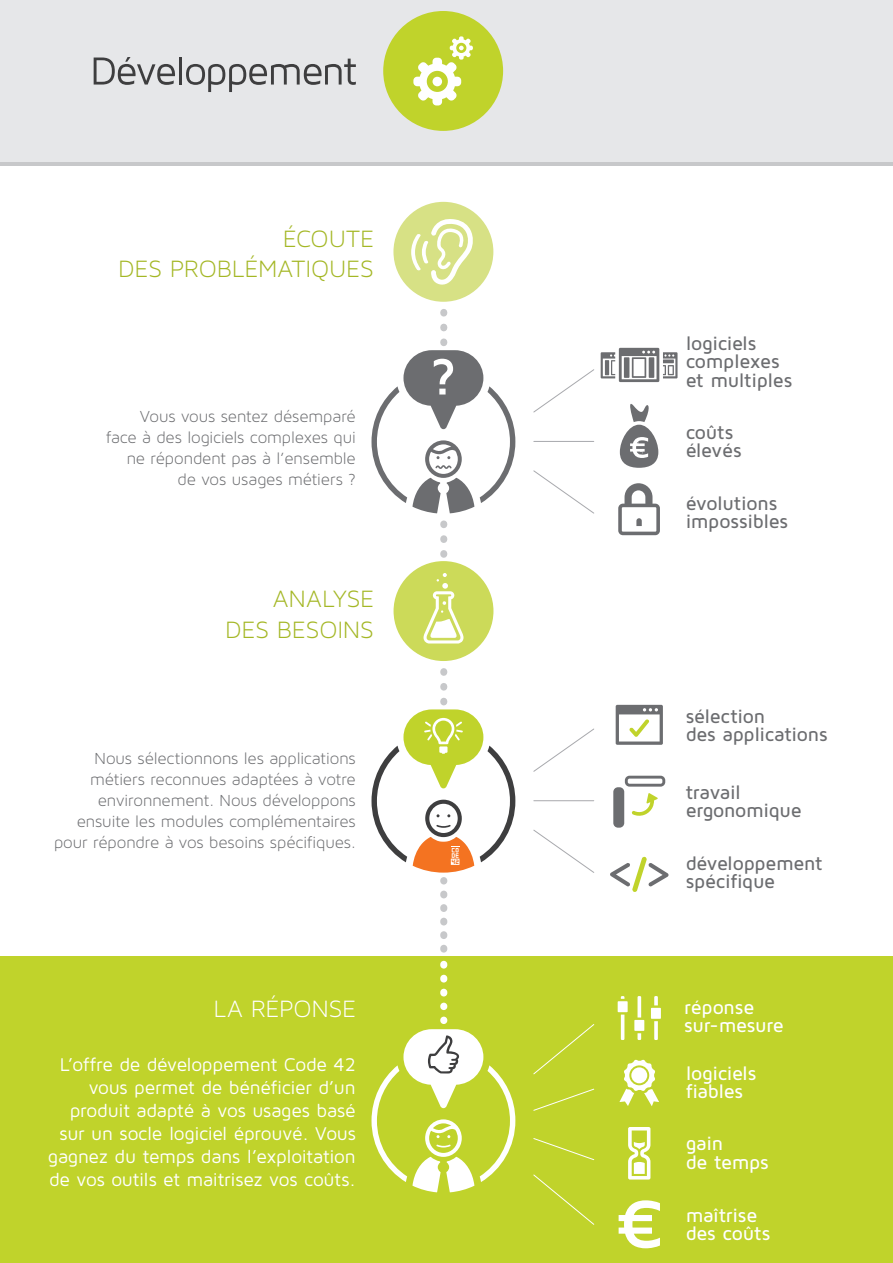
<style>
.page{position:relative;width:893px;height:1263px;background:#fff}
.page>*{position:absolute;margin:0;border:0;box-sizing:border-box;transform-origin:0 0}
.t1{font:25.35px/30.5px "Maven Pro Light 300";letter-spacing:.005em;color:#a4b725;text-align:right}
.t2{font:25.35px "Maven Pro Light 300";letter-spacing:.005em;color:#fff}
.t3{font:500 19.8px/18.3px "Maven Pro";letter-spacing:-.015em;color:#6c6d70}
.t4{font:500 19.8px/18.3px "Maven Pro";letter-spacing:-.015em;color:#fff}
.t5{font:19.05px/23px "Maven Pro";letter-spacing:-.015em;color:#fff;text-align:right}
.t6{font:17.25px/21px "Maven Pro Light 300";letter-spacing:-.005em;color:#6c6d70;text-align:right}
</style>
<div class="page">
<div style="left:0;top:0;width:893px;height:166px;background:#c7c8ca"></div>
<div style="left:0;top:0;width:893px;height:162px;background:#e6e7e9"></div>
<svg style="left:94px;top:57px;width:81px;height:28px"></svg>
<hr style="left:179px;top:57px;width:3px;height:28px;background:#3e3e3f">
<svg style="left:186px;top:59px;width:170px;height:33px"></svg>
<div style="left:383px;top:11px;width:120px;height:120px;background:#c0d32b;border-radius:50%"></div>
<svg style="left:413px;top:36px;width:60px;height:69px"></svg>
<div style="left:0;top:956px;width:893px;height:307px;background:#c0d32b"></div>
<div style="left:393px;top:202px;width:100px;height:100px;background:#d7e185;border-radius:50%"></div>
<svg style="left:411px;top:219px;width:62px;height:66px"></svg>
<div style="left:394px;top:561px;width:99px;height:100px;background:#ccda59;border-radius:50%"></div>
<svg style="left:423px;top:573px;width:40px;height:70px"></svg>
<svg style="left:440px;top:312px;width:7px;height:32px"></svg>
<svg style="left:440px;top:524px;width:7px;height:32px"></svg>
<svg style="left:440px;top:672px;width:7px;height:31px"></svg>
<hr style="left:534px;top:441px;width:60px;height:1px;background:#a8a9ad">
<svg style="left:533px;top:369px;width:61px;height:44px"></svg>
<svg style="left:533px;top:470px;width:61px;height:44px"></svg>
<svg style="left:533px;top:1088px;width:62px;height:23px"></svg>
<svg style="left:533px;top:1138px;width:62px;height:22px"></svg>
<svg style="left:533px;top:1024px;width:62px;height:51px"></svg>
<svg style="left:533px;top:1174px;width:62px;height:51px"></svg>
<svg style="left:619px;top:1200px;width:41px;height:48px"></svg>
<svg style="left:628px;top:1127px;width:22px;height:52px"></svg>
<hr style="left:534px;top:800px;width:60px;height:1px;background:#a8a9ad">
<svg style="left:533px;top:728px;width:61px;height:44px"></svg>
<svg style="left:533px;top:829px;width:62px;height:44px"></svg>
<svg style="left:620px;top:404px;width:38px;height:64px"></svg>
<div style="left:613px;top:787px;width:11px;height:41px;background:#6c6d70;border-radius:5px"></div>
<svg style="left:625px;top:776px;width:40px;height:11px"></svg>
<svg style="left:632px;top:793px;width:26px;height:23px"></svg>
<svg style="left:610px;top:856px;width:58px;height:36px"></svg>
<svg style="left:621px;top:1014px;width:3px;height:26px"></svg>
<div style="left:618px;top:1001px;width:10px;height:11px;background:#fff"></div>
<svg style="left:637px;top:1033px;width:4px;height:7px"></svg>
<svg style="left:637px;top:996px;width:4px;height:21px"></svg>
<div style="left:634px;top:1020px;width:10px;height:11px;background:#fff"></div>
<svg style="left:654px;top:996px;width:4px;height:9px"></svg>
<svg style="left:654px;top:1021px;width:4px;height:19px"></svg>
<div style="left:651px;top:1008px;width:10px;height:11px;background:#fff"></div>
<svg style="left:618px;top:483px;width:42px;height:52px"></svg>
<svg style="left:616px;top:705px;width:47px;height:40px"></svg>
<svg style="left:601px;top:348px;width:76px;height:34px"></svg>
<svg style="left:619px;top:1059px;width:40px;height:47px"></svg>
<div style="left:631px;top:1067px;width:16px;height:16px;background:#fff;border-radius:50%"></div>
<svg style="left:371px;top:1029px;width:144px;height:163px"></svg>
<svg style="left:371px;top:350px;width:144px;height:163px"></svg>
<svg style="left:371px;top:709px;width:144px;height:164px"></svg>
<div style="left:440px;top:877px;width:7px;height:7px;background:#c7c8ca;border-radius:4px"></div>
<div style="left:440px;top:945px;width:7px;height:7px;background:#c7c8ca;border-radius:4px"></div>
<div style="left:440px;top:891px;width:7px;height:7px;background:#c7c8ca;border-radius:4px"></div>
<div style="left:440px;top:931px;width:7px;height:8px;background:#c7c8ca;border-radius:4px"></div>
<div style="left:440px;top:904px;width:7px;height:8px;background:#c7c8ca;border-radius:4px"></div>
<div style="left:440px;top:918px;width:7px;height:7px;background:#c7c8ca;border-radius:4px"></div>
<div style="left:440px;top:975px;width:7px;height:7px;background:#fff;border-radius:4px"></div>
<div style="left:440px;top:961px;width:7px;height:7px;background:#fff;border-radius:4px"></div>
<div style="left:440px;top:989px;width:7px;height:7px;background:#fff;border-radius:4px"></div>
<div style="left:440px;top:1003px;width:7px;height:7px;background:#fff;border-radius:4px"></div>
<div style="left:440px;top:1017px;width:7px;height:7px;background:#fff;border-radius:4px"></div>
<p class="t1" style="left:118px;top:223px;width:257px">ÉCOUTE<br>DES PROBLÉMATIQUES</p>
<p class="t6" style="left:106px;top:405px;width:252px">Vous vous sentez désemparé face à des logiciels complexes qui ne répondent pas à l’ensemble de vos usages métiers ?</p>
<p class="t1" style="left:226px;top:583px;width:150px">ANALYSE<br>DES BESOINS</p>
<p class="t6" style="left:54px;top:747px;width:303px">Nous sélectionnons les applications métiers reconnues adaptées à votre environnement. Nous développons ensuite les modules complémentaires pour répondre à vos besoins spécifiques.</p>
<p class="t2" style="left:214px;top:995px;width:143px">LA RÉPONSE</p>
<p class="t5" style="left:48px;top:1053px;width:309px">L’offre de développement Code 42 vous permet de bénéficier d’un produit adapté à vos usages basé sur un socle logiciel éprouvé. Vous gagnez du temps dans l’exploitation de vos outils et maitrisez vos coûts.</p>
<p class="t3" style="left:686px;top:333px;width:108px">logiciels complexes et multiples</p>
<p class="t3" style="left:686px;top:422px;width:58px">coûts élevés</p>
<p class="t3" style="left:686px;top:493px;width:104px">évolutions impossibles</p>
<p class="t3" style="left:686px;top:706px;width:144px">sélection<br>des applications</p>
<p class="t3" style="left:686px;top:782px;width:117px">travail ergonomique</p>
<p class="t3" style="left:686px;top:853px;width:138px">développement spécifique</p>
<p class="t4" style="left:684px;top:997px;width:101px">réponse sur-mesure</p>
<p class="t4" style="left:686px;top:1063px;width:72px">logiciels fiables</p>
<p class="t4" style="left:686px;top:1134px;width:84px">gain<br>de temps</p>
<p class="t4" style="left:686px;top:1205px;width:86px">maîtrise des coûts</p>
</div>
